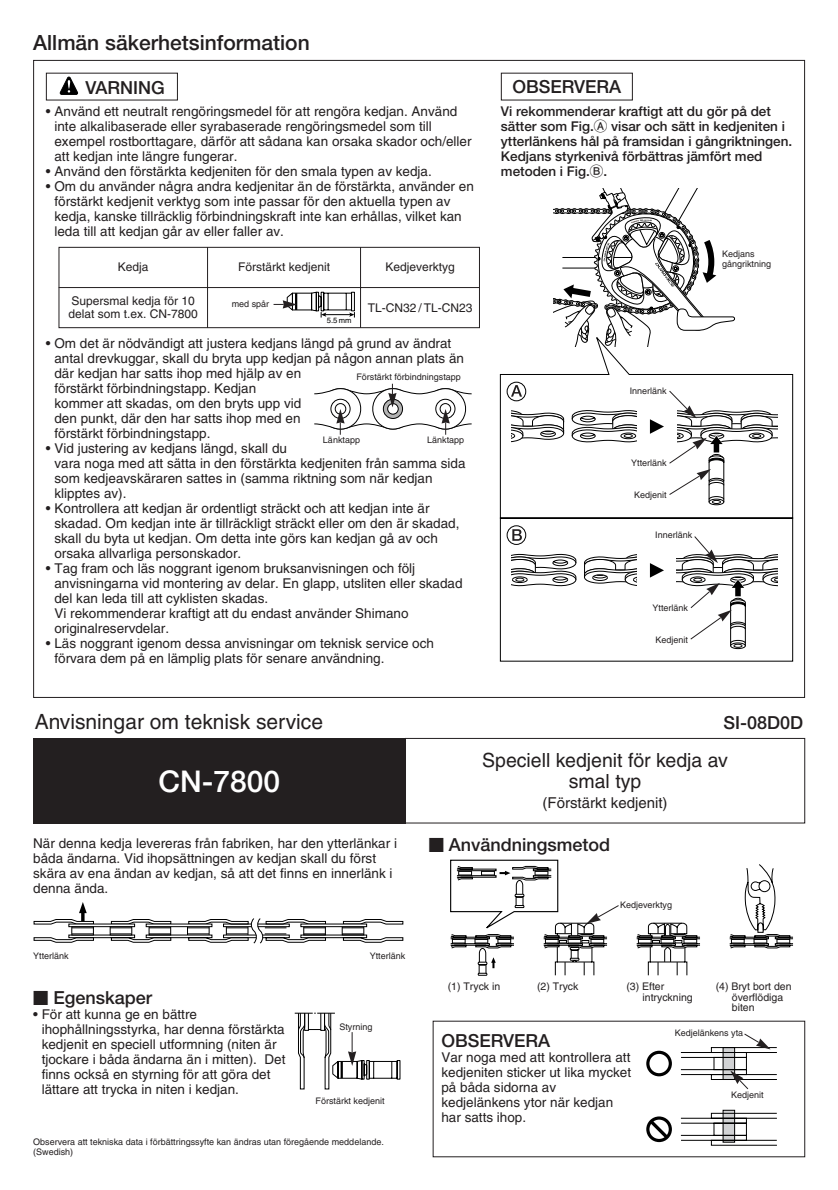
<style>
.page{position:relative;width:838px;height:1190px;background:#fff}
.page>*{position:absolute;margin:0;border:0;box-sizing:border-box;transform-origin:0 0}
.t1{font:500 30px "Helvetica Neue";color:#fff}
.t2{font:21px "Helvetica";color:#231f20}
.t3{font:500 21px "Helvetica Neue";color:#231f20}
.t4{font:19.6px/21px "Helvetica";color:#231f20;text-align:center}
.t5{font:500 18px "Helvetica Neue";color:#231f20}
.t6{font:15px "Helvetica";color:#231f20}
.t7{font:13.6px/15px "Helvetica";color:#231f20}
.t8{font:500 13.6px/15px "Helvetica Neue";color:#231f20}
.t9{font:12px/12.8px "Helvetica";color:#231f20}
.t10{font:10.4px/10.4px "Helvetica";color:#231f20}
.t11{font:9px/9.8px "Helvetica";color:#231f20}
.t12{font:7.6px "Helvetica";color:#000}
.s1{font-family:"Ftgfr Alpha";font-weight:400}
</style>
<div class="page">
<svg style="left:500px;top:346px;width:293px;height:316px"></svg>
<svg style="left:553px;top:189px;width:182px;height:157px"></svg>
<svg style="left:506px;top:381px;width:131px;height:164px"></svg>
<svg style="left:512px;top:554px;width:125px;height:33px"></svg>
<svg style="left:650px;top:563px;width:14px;height:15px"></svg>
<svg style="left:60px;top:77px;width:18px;height:18px"></svg>
<div style="left:405px;top:738px;width:400px;height:85px;border:1px solid #231f20"></div>
<div style="left:33px;top:738px;width:372px;height:85px;background:#231f20"></div>
<svg style="left:295px;top:1012px;width:106px;height:78px"></svg>
<svg style="left:646px;top:1050px;width:26px;height:93px"></svg>
<div style="left:723px;top:1110px;width:12px;height:32px;background:#abacad;border:1px solid #000"></div>
<svg style="left:680px;top:1113px;width:97px;height:33px"></svg>
<svg style="left:680px;top:1033px;width:97px;height:57px"></svg>
<svg style="left:650px;top:390px;width:128px;height:116px"></svg>
<svg style="left:677px;top:536px;width:100px;height:113px"></svg>
<svg style="left:314px;top:384px;width:157px;height:51px"></svg>
<svg style="left:450px;top:859px;width:343px;height:117px"></svg>
<div style="left:59px;top:247px;width:421px;height:81px;border:1px solid #231f20"></div>
<hr style="left:207px;top:247px;width:1px;height:81px;background:#231f20">
<hr style="left:360px;top:247px;width:1px;height:81px;background:#231f20">
<hr style="left:59px;top:287px;width:421px;height:1px;background:#231f20">
<svg style="left:274px;top:292px;width:81px;height:26px"></svg>
<svg style="left:33px;top:902px;width:371px;height:42px"></svg>
<h2 class="t3" style="left:33px;top:35px;width:278px">Allmän säkerhetsinformation</h2>
<h3 class="t5" style="left:85px;top:81px;width:81px">VARNING</h3>
<h3 class="t5" style="left:512px;top:80px;width:110px">OBSERVERA</h3>
<p class="t7" style="left:54px;top:106px;width:419px;text-indent:-9px">• Använd ett neutralt rengöringsmedel för att rengöra kedjan. Använd inte alkalibaserade eller syrabaserade rengöringsmedel som till exempel rostborttagare, därför att sådana kan orsaka skador och/eller att kedjan inte längre fungerar.</p>
<p class="t7" style="left:46px;top:166px;width:387px">• Använd den förstärkta kedjeniten för den smala typen av kedja.</p>
<p class="t7" style="left:54px;top:181px;width:421px;text-indent:-9px">• Om du använder några andra kedjenitar än de förstärkta, använder en förstärkt kedjenit verktyg som inte passar för den aktuella typen av kedja, kanske tillräcklig förbindningskraft inte kan erhållas, vilket kan leda till att kedjan går av eller faller av.</p>
<p class="t8" style="left:501px;top:105px;width:293px">Vi rekommenderar kraftigt att du gör på det sätter som Fig.<span class="s1">A</span> visar och sätt in kedjeniten i ytterlänkens hål på framsidan i gångriktningen.<br>Kedjans styrkenivå förbättras jämfört med metoden i Fig.<span class="s1">B</span>.</p>
<p class="t9" style="left:238px;top:262px;width:94px">Förstärkt kedjenit</p>
<p class="t9" style="left:118px;top:262px;width:32px">Kedja</p>
<p class="t9" style="left:385px;top:262px;width:71px">Kedjeverktyg</p>
<p class="t9" style="left:68px;top:296px;width:131px">Supersmal kedja för 10 delat som t.ex. CN-7800</p>
<p class="t11" style="left:232px;top:300px;width:39px">med spår</p>
<p class="t9" style="left:368px;top:302px;width:106px">TL-CN32 / TL-CN23</p>
<p class="t12" style="left:327px;top:318px;width:26px">5.5 mm</p>
<p class="t7" style="left:54px;top:337px;width:411px;text-indent:-9px">• Om det är nödvändigt att justera kedjans längd på grund av ändrat antal drevkuggar, skall du bryta upp kedjan på någon annan plats än där kedjan har satts ihop med hjälp av en<br>förstärkt förbindningstapp. Kedjan<br>kommer att skadas, om den bryts upp vid<br>den punkt, där den har satts ihop med en<br>förstärkt förbindningstapp.</p>
<p class="t7" style="left:54px;top:442px;width:413px;text-indent:-9px">• Vid justering av kedjans längd, skall du<br>vara noga med att sätta in den förstärkta kedjeniten från samma sida som kedjeavskäraren sattes in (samma riktning som när kedjan klipptes av).</p>
<p class="t7" style="left:54px;top:502px;width:407px;text-indent:-9px">• Kontrollera att kedjan är ordentligt sträckt och att kedjan inte är skadad. Om kedjan inte är tillräckligt sträckt eller om den är skadad, skall du byta ut kedjan. Om detta inte görs kan kedjan gå av och orsaka allvarliga personskador.</p>
<p class="t7" style="left:54px;top:562px;width:410px;text-indent:-9px">• Tag fram och läs noggrant igenom bruksanvisningen och följ anvisningarna vid montering av delar. En glapp, utsliten eller skadad del kan leda till att cyklisten skadas.<br>Vi rekommenderar kraftigt att du endast använder Shimano originalreservdelar.</p>
<p class="t7" style="left:54px;top:637px;width:381px;text-indent:-9px">• Läs noggrant igenom dessa anvisningar om teknisk service och förvara dem på en lämplig plats för senare användning.</p>
<p class="t11" style="left:356px;top:373px;width:106px">Förstärkt förbindningstapp</p>
<p class="t11" style="left:323px;top:436px;width:39px">Länktapp</p>
<p class="t11" style="left:427px;top:436px;width:39px">Länktapp</p>
<p class="t11" style="left:722px;top:250px;width:51px">Kedjans gångriktning</p>
<p class="t11" style="left:630px;top:387px;width:39px">Innerlänk</p>
<p class="t11" style="left:631px;top:459px;width:37px">Ytterlänk</p>
<p class="t11" style="left:634px;top:491px;width:34px">Kedjenit</p>
<p class="t11" style="left:655px;top:531px;width:39px">Innerlänk</p>
<p class="t11" style="left:653px;top:604px;width:37px">Ytterlänk</p>
<p class="t11" style="left:656px;top:635px;width:34px">Kedjenit</p>
<h2 class="t2" style="left:35px;top:714px;width:290px">Anvisningar om teknisk service</h2>
<h3 class="t5" style="left:724px;top:716px;width:81px">SI-08D0D</h3>
<h3 class="t4" style="left:482px;top:751px;width:247px">Speciell kedjenit för kedja av smal typ</h3>
<p class="t6" style="left:543px;top:798px;width:126px">(Förstärkt kedjenit)</p>
<h1 class="t1" style="left:158px;top:770px;width:123px">CN-7800</h1>
<p class="t7" style="left:33px;top:837px;width:365px">När denna kedja levereras från fabriken, har den ytterlänkar i båda ändarna. Vid ihopsättningen av kedjan skall du först skära av ena ändan av kedjan, så att det finns en innerlänk i denna ända.</p>
<p class="t11" style="left:33px;top:952px;width:37px">Ytterlänk</p>
<p class="t11" style="left:370px;top:952px;width:37px">Ytterlänk</p>
<h3 class="t5" style="left:54px;top:991px;width:100px">Egenskaper</h3>
<p class="t7" style="left:42px;top:1008px;width:245px;text-indent:-9px">• För att kunna ge en bättre ihophållningsstyrka, har denna förstärkta kedjenit en speciell utformning (niten är tjockare i båda ändarna än i mitten). Det finns också en styrning för att göra det lättare att trycka in niten i kedjan.</p>
<p class="t11" style="left:339px;top:1023px;width:34px">Styrning</p>
<p class="t11" style="left:316px;top:1097px;width:71px">Förstärkt kedjenit</p>
<p class="t11" style="left:33px;top:1138px;width:352px">Observera att tekniska data i förbättringssyfte kan ändras utan föregående meddelande. (Swedish)</p>
<h3 class="t5" style="left:449px;top:838px;width:163px">Användningsmetod</h3>
<p class="t11" style="left:620px;top:901px;width:54px">Kedjeverktyg</p>
<p class="t10" style="left:448px;top:982px;width:54px">(1) Tryck in</p>
<p class="t10" style="left:537px;top:982px;width:43px">(2) Tryck</p>
<p class="t10" style="left:643px;top:982px;width:52px;text-indent:-16px">(3) Efter intryckning</p>
<p class="t10" style="left:732px;top:982px;width:61px;text-indent:-16px">(4) Bryt bort den överflödiga biten</p>
<h3 class="t5" style="left:441px;top:1034px;width:110px">OBSERVERA</h3>
<p class="t7" style="left:441px;top:1051px;width:191px">Var noga med att kontrollera att kedjeniten sticker ut lika mycket på båda sidorna av kedjelänkens ytor när kedjan har satts ihop.</p>
<p class="t11" style="left:675px;top:1029px;width:70px">Kedjelänkens yta</p>
<p class="t11" style="left:731px;top:1090px;width:34px">Kedjenit</p>
</div>
